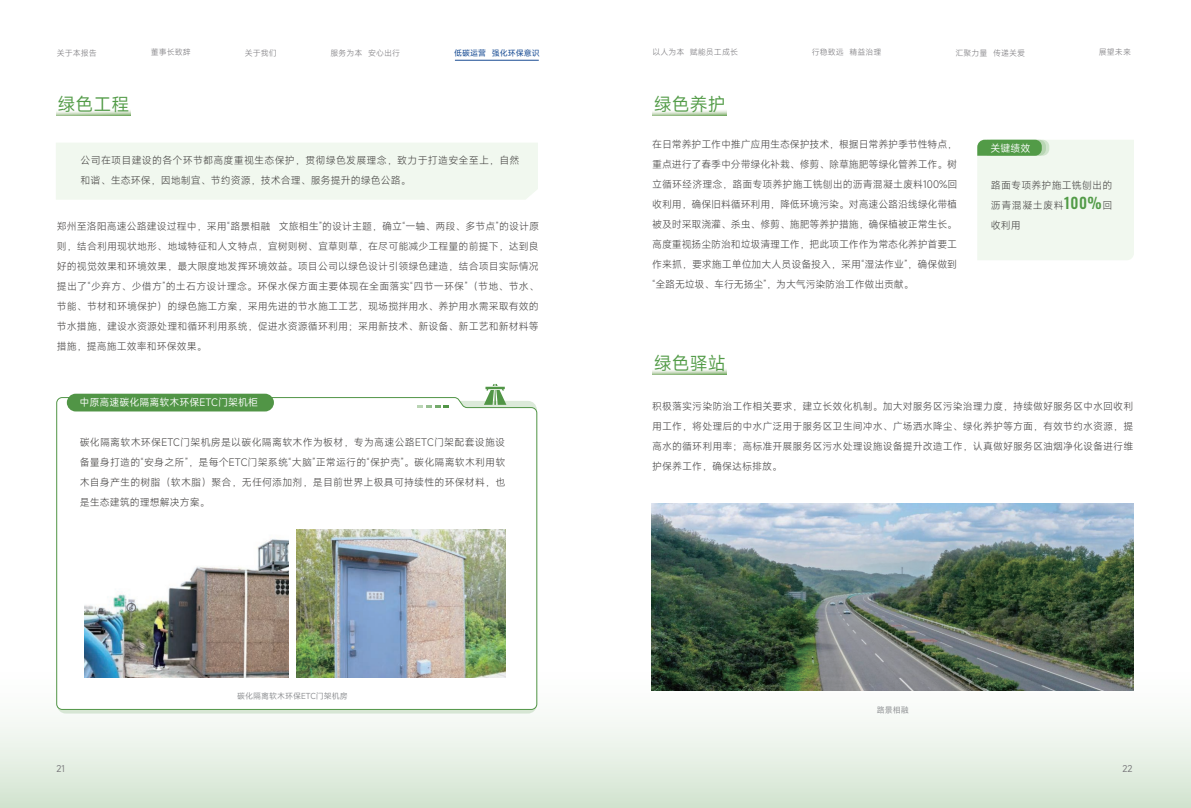
<style>
.page{position:relative;width:1191px;height:808px;background:#fff}
.page>*{position:absolute;margin:0;border:0;box-sizing:border-box;transform-origin:0 0}
.t1{font:18px "Mi Sans";color:#529b47}
.t2{font:300 10px/20px "Mi Sans";color:#3d3b3a;text-align:justify}
.t3{font:300 10px/20px "Mi Sans";letter-spacing:.02em;color:#3d3b3a}
.t4{font:10px "Mi Sans";color:#fff}
.t5{font:9px "Mi Sans";color:#737276}
.t6{font:300 8px "Mi Sans";color:#737276}
.t7{font:8px "Mi Sans";color:#8a8c8f}
.t8{font:8px "Mi Sans";color:#174b93}
.s1{font-family:"Oswald";font-weight:400;font-size:15px;color:#529b47}
</style>
<div class="page">
<div style="left:0;top:663px;width:1191px;height:145px;background:linear-gradient(to bottom,#fff,#d6e6d3)"></div>
<svg style="left:56px;top:397px;width:481px;height:313px"></svg>
<svg style="left:417px;top:405px;width:32px;height:3px"></svg>
<div style="left:67px;top:394px;width:207px;height:17px;background:#519546;border-radius:9px"></div>
<svg style="left:484px;top:384px;width:22px;height:21px"></svg>
<img style="left:84px;top:529px;width:204px;height:149px">
<img style="left:296px;top:529px;width:209px;height:149px">
<img style="left:652px;top:504px;width:482px;height:186px">
<div style="left:56px;top:143px;width:482px;height:57px;background:#f1f8ef"></div>
<div style="left:977px;top:140px;width:157px;height:120px;background:#f1f8ef"></div>
<svg style="left:652px;top:110px;width:74px;height:6px"></svg>
<svg style="left:57px;top:110px;width:74px;height:6px"></svg>
<svg style="left:652px;top:369px;width:74px;height:5px"></svg>
<hr style="left:455px;top:60px;width:84px;height:1px;background:#174b93">
<p class="t6" style="left:57px;top:47px;width:42px">关于本报告</p>
<p class="t6" style="left:151px;top:47px;width:41px">董事长致辞</p>
<p class="t6" style="left:245px;top:47px;width:33px">关于我们</p>
<p class="t6" style="left:330px;top:47px;width:71px">服务为本 安心出行</p>
<p class="t8" style="left:454px;top:47px;width:87px">低碳运营 强化环保意识</p>
<p class="t6" style="left:652px;top:47px;width:87px">以人为本 赋能员工成长</p>
<p class="t6" style="left:812px;top:47px;width:71px">行稳致远 精益治理</p>
<p class="t6" style="left:955px;top:47px;width:71px">汇聚力量 传递关爱</p>
<p class="t6" style="left:1099px;top:47px;width:33px">展望未来</p>
<h1 class="t1" style="left:57px;top:92px;width:73px">绿色工程</h1>
<p class="t3" style="left:81px;top:150px;width:440px">公司在项目建设的各个环节都高度重视生态保护，贯彻绿色发展理念，致力于打造安全至上，自然和谐、生态环保，因地制宜、节约资源，技术合理、服务提升的绿色公路。</p>
<p class="t2" style="left:57px;top:216px;width:484px">郑州至洛阳高速公路建设过程中，采用“路景相融 文旅相生”的设计主题，确立“一轴、两段、多节点”的设计原则，结合利用现状地形、地域特征和人文特点，宜树则树、宜草则草，在尽可能减少工程量的前提下，达到良好的视觉效果和环境效果，最大限度地发挥环境效益。项目公司以绿色设计引领绿色建造，结合项目实际情况提出了“少弃方、少借方”的土石方设计理念。环保水保方面主要体现在全面落实“四节一环保”（节地、节水、节能、节材和环境保护）的绿色施工方案，采用先进的节水施工工艺，现场搅拌用水、养护用水需采取有效的节水措施，建设水资源处理和循环利用系统，促进水资源循环利用；采用新技术、新设备、新工艺和新材料等措施，提高施工效率和环保效果。</p>
<p class="t4" style="left:79px;top:396px;width:180px">中原高速碳化隔离软木环保ETC门架机柜</p>
<p class="t2" style="left:80px;top:432px;width:427px">碳化隔离软木环保ETC门架机房是以碳化隔离软木作为板材，专为高速公路ETC门架配套设施设备量身打造的“安身之所”，是每个ETC门架系统“大脑”正常运行的“保护壳”。碳化隔离软木利用软木自身产生的树脂（软木脂）聚合，无任何添加剂，是目前世界上极具可持续性的环保材料，也是生态建筑的理想解决方案。</p>
<p class="t7" style="left:237px;top:690px;width:112px">碳化隔离软木环保ETC门架机房</p>
<h1 class="t1" style="left:653px;top:92px;width:73px">绿色养护</h1>
<p class="t2" style="left:652px;top:134px;width:307px">在日常养护工作中推广应用生态保护技术，根据日常养护季节性特点，重点进行了春季中分带绿化补栽、修剪、除草施肥等绿化管养工作。树立循环经济理念，路面专项养护施工铣刨出的沥青混凝土废料100%回收利用，确保旧料循环利用，降低环境污染。对高速公路沿线绿化带植被及时采取浇灌、杀虫、修剪、施肥等养护措施，确保植被正常生长。高度重视扬尘防治和垃圾清理工作，把此项工作作为常态化养护首要工作来抓，要求施工单位加大人员设备投入，采用“湿法作业”，确保做到“全路无垃圾、车行无扬尘”，为大气污染防治工作做出贡献。</p>
<h1 class="t1" style="left:653px;top:351px;width:73px">绿色驿站</h1>
<p class="t4" style="left:990px;top:141px;width:41px">关键绩效</p>
<p class="t2" style="left:991px;top:175px;width:123px">路面专项养护施工铣刨出的沥青混凝土废料<span class="s1">100%</span>回收利用</p>
<p class="t2" style="left:652px;top:396px;width:482px">积极落实污染防治工作相关要求，建立长效化机制。加大对服务区污染治理力度，持续做好服务区中水回收利用工作，将处理后的中水广泛用于服务区卫生间冲水、广场洒水降尘、绿化养护等方面，有效节约水资源，提高水的循环利用率；高标准开展服务区污水处理设施设备提升改造工作，认真做好服务区油烟净化设备进行维护保养工作，确保达标排放。</p>
<p class="t7" style="left:877px;top:704px;width:33px">路景相融</p>
<p class="t5" style="left:56px;top:763px;width:10px">21</p>
<p class="t5" style="left:1122px;top:763px;width:12px">22</p>
</div>
